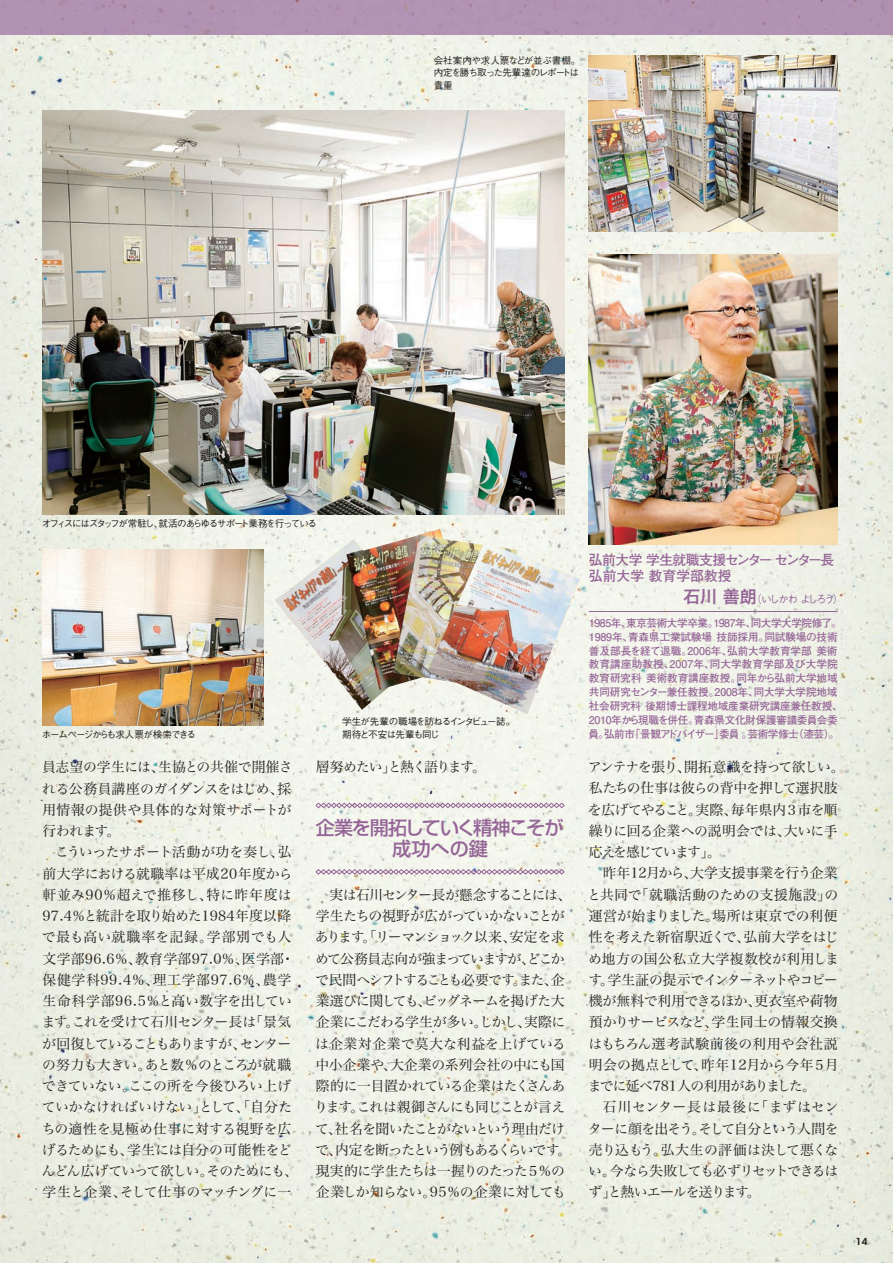
<style>
.page{position:relative;width:893px;height:1263px;background:#fff}
.page>*{position:absolute;margin:0;border:0;box-sizing:border-box;transform-origin:0 0}
.t1{font:500 19.2px/21.3px "Shin Go Pro";letter-spacing:-.05em;color:#956597;text-align:center}
.t2{font:13.8px/21.3px "Hira Min Pro W3";letter-spacing:-.035em;color:#231f20;text-align:justify}
.t3{font:13.8px/21.3px "Hira Min Pro W3";letter-spacing:-.005em;color:#231f20;text-align:center}
.t4{font:700 13.8px/15.9px "Futo Go B101 Pro";letter-spacing:-.04em;color:#956597}
.t5{font:13.8px "Hira Min Pro W3";letter-spacing:-.095em;color:#231f20}
.t6{font:700 10.65px/13.8px "Futo Go B101 Pro";letter-spacing:-.025em;color:#956597}
.t7{font:500 10.65px "Gothic BBB Pro";letter-spacing:-.21em;color:#956597}
.t8{font:500 9.6px/12.8px "Gothic BBB Pro";letter-spacing:-.05em;color:#231f20}
.t9{font:500 9.6px "Gothic BBB Pro";letter-spacing:-.14em;color:#231f20}
.t10{font:500 9.6px/12.8px "Gothic BBB Pro";letter-spacing:-.08em;color:#231f20}
.t11{font:500 9.6px "Gothic BBB Pro";letter-spacing:-.11em;color:#231f20}
.t12{font:600 9.6px "ITC Avant Garde Std";color:#231f20}
.s1{font-family:"Hira Kaku Pro W6";font-weight:400;font-size:16.95px}
</style>
<div class="page">
<img style="left:0;top:0;width:893px;height:1263px">
<svg style="left:315px;top:802px;width:250px;height:6px"></svg>
<svg style="left:315px;top:869px;width:250px;height:6px"></svg>
<img style="left:43px;top:111px;width:521px;height:403px">
<img style="left:589px;top:55px;width:249px;height:176px">
<img style="left:43px;top:549px;width:221px;height:176px">
<hr style="left:589px;top:611px;width:249px;height:1px;background:#956597">
<img style="left:589px;top:254px;width:249px;height:290px">
<img style="left:275px;top:529px;width:305px;height:185px">
<p class="t8" style="left:434px;top:53px;width:148px">会社案内や求人票などが並ぶ書棚。内定を勝ち取った先輩達のレポートは貴重</p>
<p class="t9" style="left:42px;top:516px;width:277px">オフィスにはスタッフが常駐し、就活のあらゆるサポート業務を行っている</p>
<p class="t11" style="left:42px;top:726px;width:155px">ホームページからも求人票が検索できる</p>
<p class="t10" style="left:342px;top:714px;width:175px">学生が先輩の職場を訪ねるインタビュー誌。期待と不安は先輩も同じ</p>
<p class="t2" style="left:42px;top:755px;width:252px">員志望の学生には、生協との共催で開催される公務員講座のガイダンスをはじめ、採用情報の提供や具体的な対策サポートが行われます。</p>
<p class="t3" style="left:41px;top:840px;width:258px">こういったサポート活動が功を奏し、弘<br>前大学における就職率は平成20年度から軒並み90％超えで推移し、特に昨年度は<br>97.4％と統計を取り始めた1984年度以降で最も高い就職率を記録。学部別でも人文学部96.6％、教育学部97.0％、医学部・保健学科99.4％、理工学部97.6％、農学生命科学部96.5％と高い数字を出しています。これを受けて石川センター長は「景気が回復していることもありますが、センターの努力も大きい。あと数％のところが就職できていない。ここの所を今後ひろい上げていかなければいけない」として、「自分たちの適性を見極め仕事に対する視野を広げるためにも、学生には自分の可能性をどんどん広げていって欲しい。そのためにも、学生と企業、そして仕事のマッチングに一</p>
<p class="t5" style="left:316px;top:755px;width:172px">層努めたい」と熱く語ります。</p>
<h1 class="t1" style="left:316px;top:815px;width:249px">企業を開拓していく精神こそが成功への鍵</h1>
<p class="t2" style="left:314px;top:883px;width:259px;text-align:left;text-indent:15px">実は石川センター長が懸念することには、学生たちの視野が広がっていかないことがあります。「リーマンショック以来、安定を求めて公務員志向が強まっていますが、どこかで民間へシフトすることも必要です。また、企業選びに関しても、ビッグネームを掲げた大企業にこだわる学生が多い。しかし、実際には企業対企業で莫大な利益を上げている中小企業や、大企業の系列会社の中にも国際的に一目置かれている企業はたくさんあります。これは親御さんにも同じことが言えて、社名を聞いたことがないという理由だけで、内定を断ったという例もあるくらいです。現実的に学生たちは一握りのたった５％の企業しか知らない。95％の企業に対しても</p>
<p class="t4" style="left:589px;top:550px;width:247px">弘前大学 学生就職支援センター センター長弘前大学 教育学部教授</p>
<p class="t7" style="left:683px;top:590px;width:161px"><span class="s1">石川 善朗</span>（いしかわ よしろう）</p>
<p class="t6" style="left:589px;top:615px;width:256px">1985年、東京芸術大学卒業。1987年、同大学大学院修了。<br>1989年、青森県工業試験場 技師採用。同試験場の技術普及部長を経て退職。2006年、弘前大学教育学部 美術教育講座助教授、2007年、同大学教育学部及び大学院教育研究科 美術教育講座教授。同年から弘前大学地域共同研究センター兼任教授。2008年、同大学大学院地域社会研究科 後期博士課程地域産業研究講座兼任教授、<br>2010年から現職を併任。青森県文化財保護審議委員会委員。弘前市「景観アドバイザー」委員 。芸術学修士（漆芸）。</p>
<p class="t2" style="left:588px;top:755px;width:258px;text-align:left">アンテナを張り、開拓意識を持って欲しい。私たちの仕事は彼らの背中を押して選択肢を広げてやること。実際、毎年県内３市を順繰りに回る企業への説明会では、大いに手応えを感じています」。</p>
<p class="t2" style="left:587px;top:861px;width:253px;text-indent:16px">昨年12月から、大学支援事業を行う企業と共同で「就職活動のための支援施設」の運営が始まりました。場所は東京での利便性を考えた新宿駅近くで、弘前大学をはじめ地方の国公私立大学複数校が利用します。学生証の提示でインターネットやコピー機が無料で利用できるほか、更衣室や荷物預かりサービスなど、学生同士の情報交換はもちろん選考試験前後の利用や会社説明会の拠点として、昨年12月から今年５月までに延べ781人の利用がありました。</p>
<p class="t2" style="left:588px;top:1095px;width:252px;text-indent:15px">石川センター長は最後に「まずはセンターに顔を出そう。そして自分という人間を売り込もう。弘大生の評価は決して悪くない。今なら失敗しても必ずリセットできるはず」と熱いエールを送ります。</p>
<p class="t12" style="left:856px;top:1236px;width:13px">14</p>
</div>
